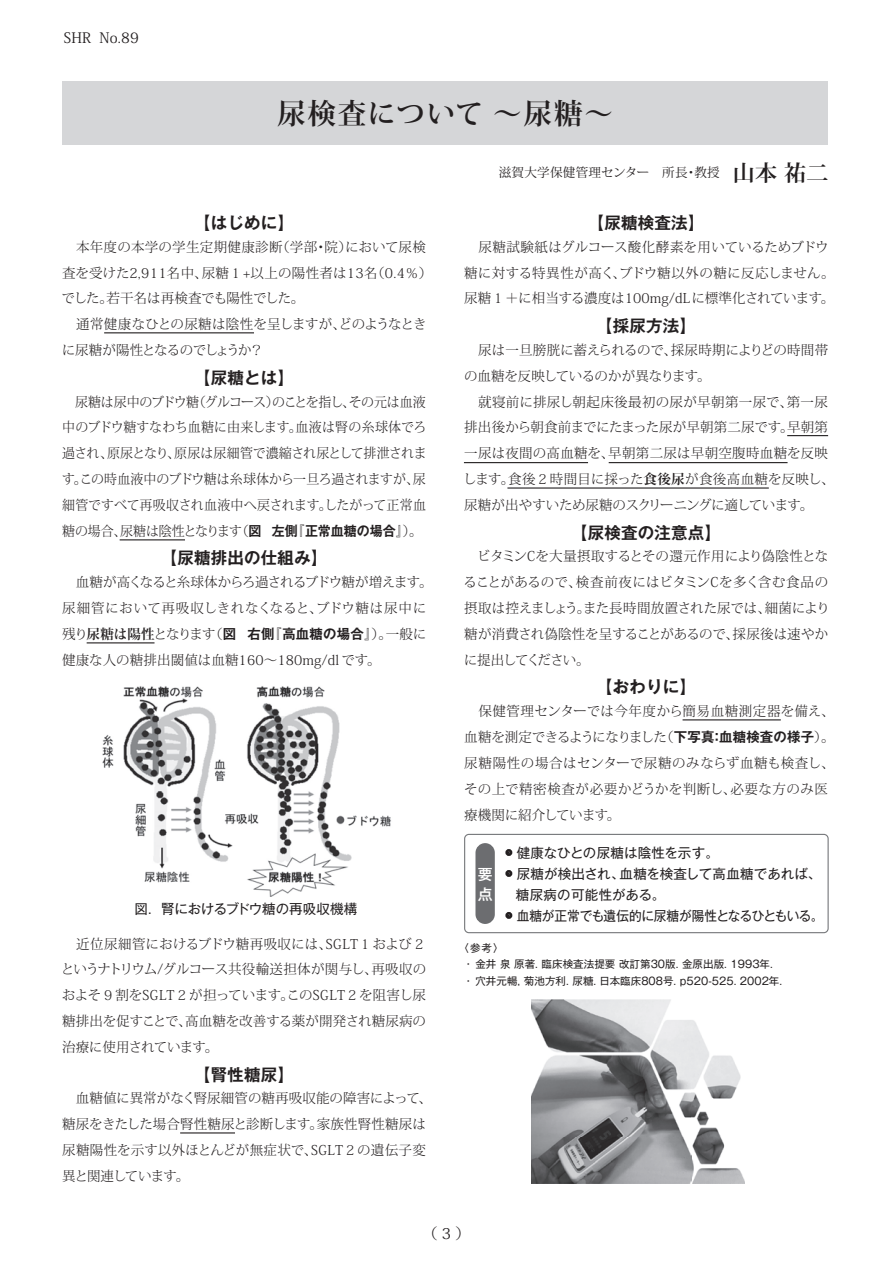
<style>
.page{position:relative;width:893px;height:1263px;background:#fff}
.page>*{position:absolute;margin:0;border:0;box-sizing:border-box;transform-origin:0 0}
.t1{font:700 28.5px "Koz Min Pro";letter-spacing:.055em;color:#231f20}
.t2{font:16.5px "Gothic MB101 De B";letter-spacing:.01em;color:#231f20}
.t3{font:15px "Koz Min Pro";color:#231f20}
.t4{font:500 15px/20.2px "Gothic MB101 Pr 5";color:#fff}
.t5{font:14.4px "Koz Min Pro";letter-spacing:.01em;color:#231f20}
.t6{font:300 13.5px/25.8px "Koz Min Pro";letter-spacing:.01em;color:#231f20}
.t7{font:300 13.5px/25.8px "Koz Min Pro";letter-spacing:.01em;color:#231f20;text-align:justify;scale:.96 1}
.t8{font:13.5px "Gothic MB101 Pr 5";letter-spacing:-.01em;color:#231f20}
.t9{font:13.5px/21px "Gothic MB101 Pr 5";letter-spacing:.01em;color:#231f20}
.t10{font:12.6px "Koz Min Pro";letter-spacing:.02em;color:#231f20}
.t11{font:10.5px/16.5px "Gothic MB101 Pr 5";letter-spacing:.005em;color:#231f20}
.s1{font-weight:700;font-size:22.05px}
.s2{font-family:"Gothic MB101 Pr 5 De";font-weight:700}
.s3{font-weight:700}
</style>
<div class="page">
<div style="left:63px;top:81px;width:765px;height:64px;background:#d5d6d8"></div>
<div style="left:464px;top:834px;width:365px;height:99px;border:1px solid #76787b;border-radius:4px"></div>
<div style="left:475px;top:843px;width:20px;height:81px;background:#6c6d70;border-radius:10px"></div>
<div style="left:505px;top:849px;width:7px;height:7px;border:4px solid #231f20;border-radius:50%"></div>
<div style="left:505px;top:870px;width:7px;height:7px;border:4px solid #231f20;border-radius:50%"></div>
<div style="left:505px;top:912px;width:7px;height:7px;border:4px solid #231f20;border-radius:50%"></div>
<img style="left:531px;top:1000px;width:214px;height:183px">
<img style="left:102px;top:686px;width:289px;height:211px">
<hr style="left:104px;top:332px;width:150px;height:1px;background:#231f20">
<hr style="left:120px;top:539px;width:65px;height:1px;background:#231f20">
<hr style="left:787px;top:435px;width:41px;height:1px;background:#231f20">
<hr style="left:464px;top:462px;width:124px;height:1px;background:#231f20">
<hr style="left:682px;top:719px;width:99px;height:1px;background:#231f20">
<hr style="left:507px;top:487px;width:262px;height:2px;background:#231f20">
<hr style="left:609px;top:462px;width:179px;height:1px;background:#231f20">
<hr style="left:87px;top:642px;width:68px;height:1px;background:#231f20">
<hr style="left:180px;top:1132px;width:55px;height:1px;background:#231f20">
<p class="t5" style="left:64px;top:27px;width:77px">SHR No.89</p>
<h1 class="t1" style="left:277px;top:93px;width:337px">尿検査について ～尿糖～</h1>
<p class="t10" style="left:499px;top:164px;width:331px">滋賀大学保健管理センター　所長・教授　<span class="s1">山本 祐二</span></p>
<p class="t2" style="left:194px;top:211px;width:101px">【はじめに】</p>
<p class="t6" style="left:62px;top:234px;width:372px">　本年度の本学の学生定期健康診断（学部・院）において尿検査を受けた2,911名中、尿糖１+以上の陽性者は13名（0.4％）でした。若干名は再検査でも陽性でした。<br>　通常健康なひとの尿糖は陰性を呈しますが、どのようなときに尿糖が陽性となるのでしょうか？</p>
<p class="t2" style="left:194px;top:366px;width:101px">【尿糖とは】</p>
<p class="t7" style="left:62px;top:388px;width:381px">　尿糖は尿中のブドウ糖（グルコース）のことを指し、その元は血液中のブドウ糖すなわち血糖に由来します。血液は腎の糸球体でろ過され、原尿となり、原尿は尿細管で濃縮され尿として排泄されます。この時血液中のブドウ糖は糸球体から一旦ろ過されますが、尿細管ですべて再吸収され血液中へ戻されます。したがって正常血糖の場合、尿糖は陰性となります（<span class="s2">図　左側『正常血糖の場合』</span>）。</p>
<p class="t2" style="left:161px;top:546px;width:168px">【尿糖排出の仕組み】</p>
<p class="t6" style="left:62px;top:569px;width:372px">　血糖が高くなると糸球体からろ過されるブドウ糖が増えます。尿細管において再吸収しきれなくなると、ブドウ糖は尿中に残り<span class="s3">尿糖は陽性</span>となります（<span class="s2">図　右側『高血糖の場合』</span>）。一般に健康な人の糖排出閾値は血糖160～180mg/dl です。</p>
<p class="t2" style="left:588px;top:211px;width:118px">【尿糖検査法】</p>
<p class="t6" style="left:464px;top:234px;width:372px">　尿糖試験紙はグルコース酸化酵素を用いているためブドウ糖に対する特異性が高く、ブドウ糖以外の糖に反応しません。尿糖１＋に相当する濃度は100mg/dLに標準化されています。</p>
<p class="t2" style="left:596px;top:314px;width:101px">【採尿方法】</p>
<p class="t6" style="left:463px;top:337px;width:373px">　尿は一旦膀胱に蓄えられるので、採尿時期によりどの時間帯の血糖を反映しているのかが異なります。<br>　就寝前に排尿し朝起床後最初の尿が早朝第一尿で、第一尿排出後から朝食前までにたまった尿が早朝第二尿です。早朝第一尿は夜間の高血糖を、早朝第二尿は早朝空腹時血糖を反映します。食後２時間目に採った<span class="s3">食後尿</span>が食後高血糖を反映し、尿糖が出やすいため尿糖のスクリーニングに適しています。</p>
<p class="t2" style="left:571px;top:521px;width:151px">【尿検査の注意点】</p>
<p class="t6" style="left:463px;top:543px;width:368px">　ビタミンCを大量摂取するとその還元作用により偽陰性となることがあるので、検査前夜にはビタミンCを多く含む食品の摂取は控えましょう。また長時間放置された尿では、細菌により糖が消費され偽陰性を呈することがあるので、採尿後は速やかに提出してください。</p>
<p class="t2" style="left:596px;top:675px;width:101px">【おわりに】</p>
<p class="t6" style="left:464px;top:698px;width:372px">　保健管理センターでは今年度から簡易血糖測定器を備え、血糖を測定できるようになりました（<span class="s2">下写真：血糖検査の様子</span>）。尿糖陽性の場合はセンターで尿糖のみならず血糖も検査し、その上で精密検査が必要かどうかを判断し、必要な方のみ医療機関に紹介しています。</p>
<p class="t8" style="left:506px;top:841px;width:214px">• 健康なひとの尿糖は陰性を示す。</p>
<p class="t9" style="left:516px;top:862px;width:307px;text-indent:-10px">• 尿糖が検出され、血糖を検査して高血糖であれば、糖尿病の可能性がある。</p>
<p class="t8" style="left:506px;top:904px;width:319px">• 血糖が正常でも遺伝的に尿糖が陽性となるひともいる。</p>
<p class="t4" style="left:478px;top:863px;width:16px">要点</p>
<p class="t8" style="left:135px;top:898px;width:224px">図. 腎におけるブドウ糖の再吸収機構</p>
<p class="t6" style="left:61px;top:930px;width:367px;text-align:justify">　近位尿細管におけるブドウ糖再吸収には、SGLT１および２というナトリウム/グルコース共役輸送担体が関与し、再吸収のおよそ９割をSGLT２が担っています。このSGLT２を阻害し尿糖排出を促すことで、高血糖を改善する薬が開発され糖尿病の治療に使用されています。</p>
<p class="t2" style="left:194px;top:1062px;width:101px">【腎性糖尿】</p>
<p class="t6" style="left:62px;top:1085px;width:371px">　血糖値に異常がなく腎尿細管の糖再吸収能の障害によって、糖尿をきたした場合腎性糖尿と診断します。家族性腎性糖尿は尿糖陽性を示す以外ほとんどが無症状で、SGLT２の遺伝子変異と関連しています。</p>
<p class="t11" style="left:463px;top:938px;width:321px;text-indent:-5px">〈参考〉<br>・金井 泉 原著. 臨床検査法提要 改訂第30版. 金原出版. 1993年.・穴井元暢, 菊池方利. 尿糖. 日本臨床808号. p520-525. 2002年.</p>
<p class="t3" style="left:422px;top:1223px;width:49px">（ 3 ）</p>
</div>
